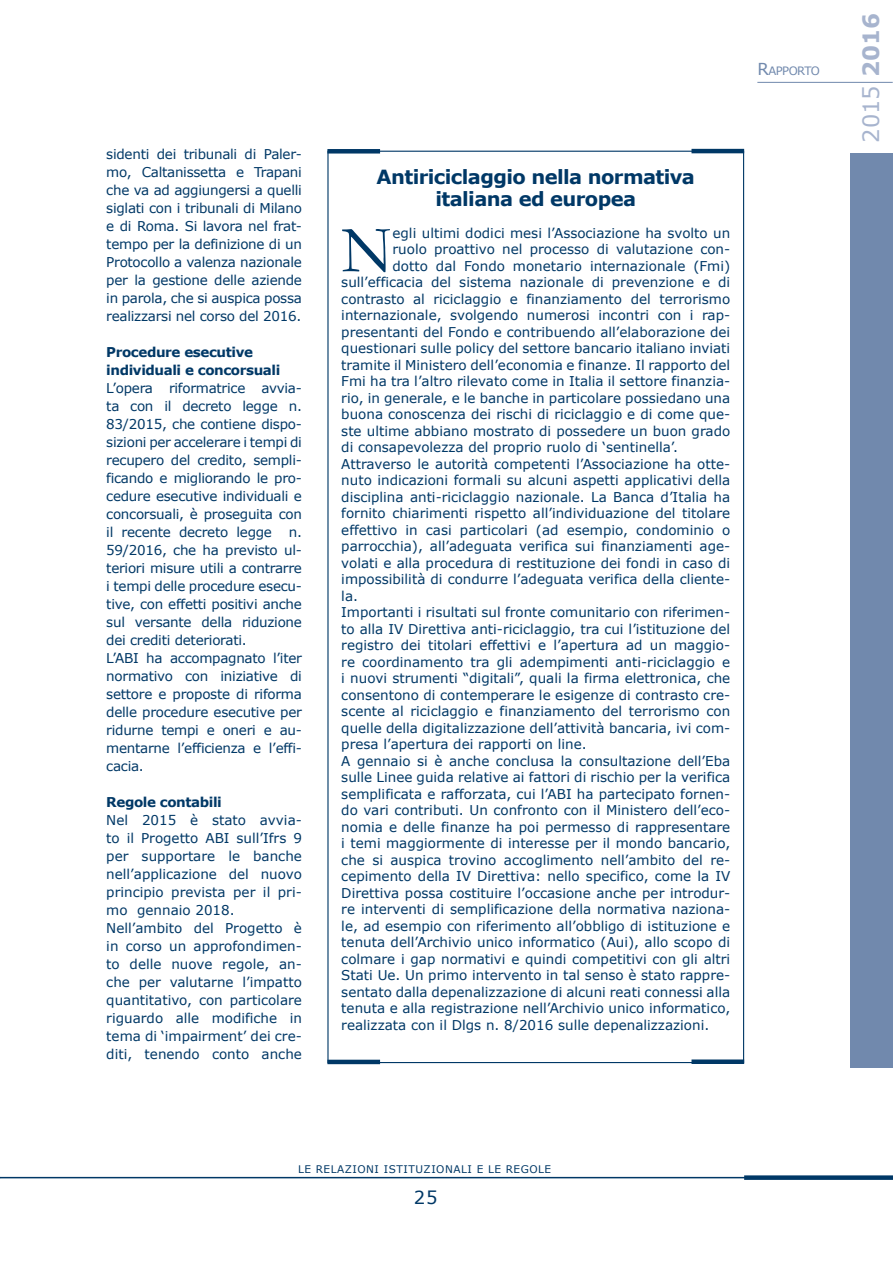
<style>
.page{position:relative;width:893px;height:1263px;background:#fff}
.page>*{position:absolute;margin:0;border:0;box-sizing:border-box;transform-origin:0 0}
.t1{font:66.45px "Garamond";color:#003866}
.t2{font:22.5px "Verdana";color:#a7b4ce}
.t3{font:700 19.5px/22.5px "Verdana";letter-spacing:-.03em;color:#003866;text-align:center}
.t4{font:18px "Verdana";color:#003866}
.t5{font:13.5px/18px "Verdana";color:#003866;text-align:justify}
.t6{font:13.5px/18px "Verdana";letter-spacing:-.02em;color:#003866}
.t7{font:700 13.5px/18px "Verdana";letter-spacing:-.03em;color:#003866}
.t8{font:11.55px "Verdana";letter-spacing:-.045em;color:#7189ad}
.t9{font:10.5px "Verdana";letter-spacing:.05em;color:#003866}
.s1{font-size:16.5px}
.s2{font-weight:700}
</style>
<div class="page">
<hr style="left:0;top:1177px;width:893px;height:1px;background:#003866">
<div style="left:744px;top:1175px;width:149px;height:5px;background:#003866"></div>
<div style="left:850px;top:153px;width:43px;height:914px;background:#7189ad"></div>
<hr style="left:757px;top:82px;width:136px;height:1px;background:#7189ad">
<hr style="left:691px;top:149px;width:53px;height:4px;background:#003866">
<div style="left:327px;top:149px;width:53px;height:5px;background:#003866"></div>
<div style="left:691px;top:1059px;width:53px;height:5px;background:#003866"></div>
<hr style="left:327px;top:1060px;width:53px;height:4px;background:#003866">
<p class="t5" style="left:106px;top:145px;width:197px">sidenti dei tribunali di Paler&shy;mo, Caltanissetta e Trapani che va ad aggiungersi a quelli siglati con i tribunali di Milano e di Roma. Si lavora nel frat&shy;tempo per la definizione di un Protocollo a valenza nazionale per la gestione delle aziende in parola, che si auspica possa realizzarsi nel corso del 2016.</p>
<p class="t7" style="left:106px;top:343px;width:176px">Procedure esecutive individuali e concorsuali</p>
<p class="t6" style="left:106px;top:379px;width:197px">L’opera riformatrice avvia&shy;ta con il decreto legge n.<br>83/2015, che contiene dispo&shy;sizioni per accelerare i tempi di recupero del credito, sempli&shy;ficando e migliorando le pro&shy;cedure esecutive individuali e concorsuali, è proseguita con il recente decreto legge n.<br>59/2016, che ha previsto ul&shy;teriori misure utili a contrarre i tempi delle procedure esecu&shy;tive, con effetti positivi anche sul versante della riduzione dei crediti deteriorati.<br>L’ABI ha accompagnato l’iter normativo con iniziative di settore e proposte di riforma delle procedure esecutive per ridurne tempi e oneri e au&shy;mentarne l’efficienza e l’effi&shy;cacia.</p>
<p class="t7" style="left:106px;top:793px;width:117px">Regole contabili</p>
<p class="t5" style="left:106px;top:811px;width:197px;text-align:left">Nel 2015 è stato avvia&shy;to il Progetto ABI sull’Ifrs 9 per supportare le banche nell’applicazione del nuovo principio prevista per il pri&shy;mo gennaio 2018.<br>Nell’ambito del Progetto è in corso un approfondimen&shy;to delle nuove regole, an&shy;che per valutarne l’impatto quantitativo, con particolare riguardo alle modifiche in tema di ‘impairment’ dei cre&shy;diti, tenendo conto anche</p>
<p class="t8" style="left:757px;top:64px;width:64px"><span class="s1">R</span>APPORTO</p>
<h3 class="t3" style="left:377px;top:165px;width:320px">Antiriciclaggio nella normativa italiana ed europea</h3>
<h1 class="t1" style="left:341px;top:205px;width:53px">N</h1>
<p class="t5" style="left:392px;top:224px;width:339px">egli ultimi dodici mesi l’Associazione ha svolto un</p>
<p class="t5" style="left:392px;top:240px;width:339px">ruolo proattivo nel processo di valutazione con-</p>
<p class="t5" style="left:392px;top:257px;width:339px">dotto dal Fondo monetario internazionale (Fmi)</p>
<p class="t5" style="left:341px;top:273px;width:390px">sull’efficacia del sistema nazionale di prevenzione e di</p>
<p class="t5" style="left:341px;top:290px;width:390px">contrasto al riciclaggio e finanziamento del terrorismo</p>
<p class="t5" style="left:341px;top:306px;width:390px">internazionale, svolgendo numerosi incontri con i rap-</p>
<p class="t5" style="left:341px;top:323px;width:390px">presentanti del Fondo e contribuendo all’elaborazione dei</p>
<p class="t5" style="left:341px;top:339px;width:390px">questionari sulle policy del settore bancario italiano inviati</p>
<p class="t5" style="left:341px;top:356px;width:390px">tramite il Ministero dell’economia e finanze. Il rapporto del</p>
<p class="t5" style="left:341px;top:372px;width:390px">Fmi ha tra l’altro rilevato come in Italia il settore finanzia-</p>
<p class="t5" style="left:341px;top:389px;width:390px">rio, in generale, e le banche in particolare possiedano una</p>
<p class="t5" style="left:341px;top:405px;width:390px">buona conoscenza dei rischi di riciclaggio e di come que-</p>
<p class="t5" style="left:341px;top:422px;width:390px">ste ultime abbiano mostrato di possedere un buon grado</p>
<p class="t5" style="left:341px;top:438px;width:338px">di consapevolezza del proprio ruolo di ‘sentinella’.</p>
<p class="t5" style="left:341px;top:455px;width:390px">Attraverso le autorità competenti l’Associazione ha otte-</p>
<p class="t5" style="left:341px;top:471px;width:390px">nuto indicazioni formali su alcuni aspetti applicativi della</p>
<p class="t5" style="left:341px;top:488px;width:390px">disciplina anti-riciclaggio nazionale. La Banca d’Italia ha</p>
<p class="t5" style="left:341px;top:504px;width:390px">fornito chiarimenti rispetto all’individuazione del titolare</p>
<p class="t5" style="left:341px;top:521px;width:390px">effettivo in casi particolari (ad esempio, condominio o</p>
<p class="t5" style="left:341px;top:537px;width:390px">parrocchia), all’adeguata verifica sui finanziamenti age-</p>
<p class="t5" style="left:341px;top:554px;width:390px">volati e alla procedura di restituzione dei fondi in caso di</p>
<p class="t5" style="left:341px;top:570px;width:390px">impossibilità di condurre l’adeguata verifica della cliente-</p>
<p class="t5" style="left:341px;top:587px;width:18px">la.</p>
<p class="t5" style="left:341px;top:603px;width:390px">Importanti i risultati sul fronte comunitario con riferimen-</p>
<p class="t5" style="left:341px;top:620px;width:390px">to alla IV Direttiva anti-riciclaggio, tra cui l’istituzione del</p>
<p class="t5" style="left:341px;top:636px;width:390px">registro dei titolari effettivi e l’apertura ad un maggio-</p>
<p class="t5" style="left:341px;top:653px;width:390px">re coordinamento tra gli adempimenti anti-riciclaggio e</p>
<p class="t5" style="left:341px;top:669px;width:390px">i nuovi strumenti “digitali”, quali la firma elettronica, che</p>
<p class="t5" style="left:341px;top:686px;width:390px">consentono di contemperare le esigenze di contrasto cre-</p>
<p class="t5" style="left:341px;top:702px;width:390px">scente al riciclaggio e finanziamento del terrorismo con</p>
<p class="t5" style="left:341px;top:719px;width:390px">quelle della digitalizzazione dell’attività bancaria, ivi com-</p>
<p class="t5" style="left:341px;top:735px;width:247px">presa l’apertura dei rapporti on line.</p>
<p class="t5" style="left:341px;top:752px;width:390px">A gennaio si è anche conclusa la consultazione dell’Eba</p>
<p class="t5" style="left:341px;top:768px;width:390px">sulle Linee guida relative ai fattori di rischio per la verifica</p>
<p class="t5" style="left:341px;top:785px;width:390px">semplificata e rafforzata, cui l’ABI ha partecipato fornen-</p>
<p class="t5" style="left:341px;top:801px;width:390px">do vari contributi. Un confronto con il Ministero dell’eco-</p>
<p class="t5" style="left:341px;top:818px;width:390px">nomia e delle finanze ha poi permesso di rappresentare</p>
<p class="t5" style="left:341px;top:834px;width:390px">i temi maggiormente di interesse per il mondo bancario,</p>
<p class="t5" style="left:341px;top:851px;width:390px">che si auspica trovino accoglimento nell’ambito del re-</p>
<p class="t5" style="left:341px;top:867px;width:390px">cepimento della IV Direttiva: nello specifico, come la IV</p>
<p class="t5" style="left:341px;top:884px;width:390px">Direttiva possa costituire l’occasione anche per introdur-</p>
<p class="t5" style="left:341px;top:900px;width:390px">re interventi di semplificazione della normativa naziona-</p>
<p class="t5" style="left:341px;top:917px;width:390px">le, ad esempio con riferimento all’obbligo di istituzione e</p>
<p class="t5" style="left:341px;top:933px;width:390px">tenuta dell’Archivio unico informatico (Aui), allo scopo di</p>
<p class="t5" style="left:341px;top:950px;width:390px">colmare i gap normativi e quindi competitivi con gli altri</p>
<p class="t5" style="left:341px;top:966px;width:390px">Stati Ue. Un primo intervento in tal senso è stato rappre-</p>
<p class="t5" style="left:341px;top:983px;width:390px">sentato dalla depenalizzazione di alcuni reati connessi alla</p>
<p class="t5" style="left:341px;top:999px;width:390px">tenuta e alla registrazione nell’Archivio unico informatico,</p>
<p class="t5" style="left:341px;top:1016px;width:369px">realizzata con il Dlgs n. 8/2016 sulle depenalizzazioni.</p>
<p class="t9" style="left:298px;top:1163px;width:255px">LE RELAZIONI ISTITUZIONALI E LE REGOLE</p>
<h3 class="t4" style="left:414px;top:1186px;width:25px">25</h3>
<h2 class="t2" style="left:857px;top:143px;width:131px;rotate:-90deg">2015 <span class="s2">2016</span></h2>
</div>
